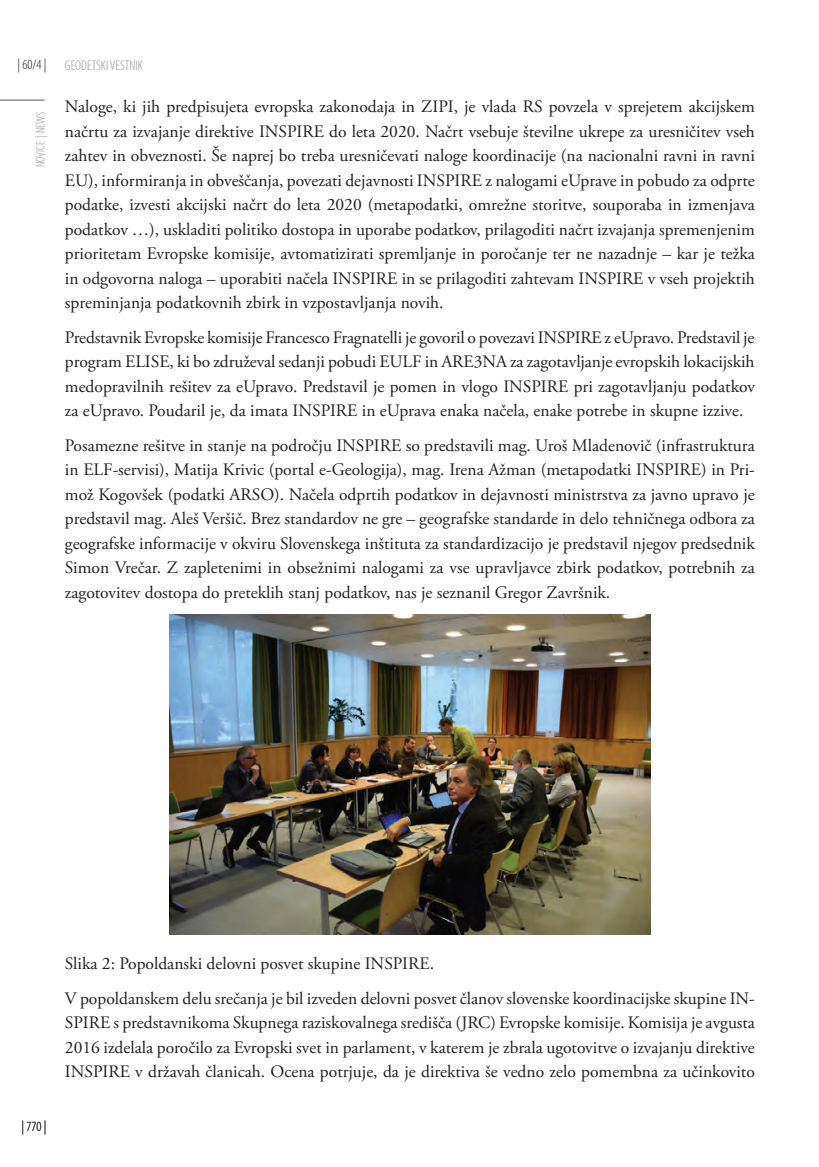
<style>
.page{position:relative;width:819px;height:1167px;background:#fff}
.page>*{position:absolute;margin:0;border:0;box-sizing:border-box;transform-origin:0 0}
.t1{font:17.5px/24.5px "Adobe Garamond Pro";color:#231f20;text-align:justify}
.t2{font:300 condensed 14px "Myriad Pro";color:#939598}
.t3{font:300 condensed 14px "Myriad Pro";color:#231f20}
.t4{font:300 condensed 12.25px "Myriad Pro";color:#939598}
</style>
<div class="page">
<hr style="left:0;top:100px;width:45px;height:1px;background:#57585a">
<img style="left:170px;top:614px;width:480px;height:321px">
<p class="t3" style="left:18px;top:56px;width:30px">| 60/4 |</p>
<p class="t2" style="left:65px;top:57px;width:80px">GEODETSKI VESTNIK</p>
<p class="t4" style="left:33px;top:167px;width:57px;rotate:-90deg">NOVICE | NEWS</p>
<p class="t1" style="left:65px;top:95px;width:691px">Naloge, ki jih predpisujeta evropska zakonodaja in ZIPI, je vlada RS povzela v sprejetem akcijskem načrtu za izvajanje direktive INSPIRE do leta 2020. Načrt vsebuje številne ukrepe za uresničitev vseh zahtev in obveznosti. Še naprej bo treba uresničevati naloge koordinacije (na nacionalni ravni in ravni EU), informiranja in obveščanja, povezati dejavnosti INSPIRE z nalogami eUprave in pobudo za odprte podatke, izvesti akcijski načrt do leta 2020 (metapodatki, omrežne storitve, souporaba in izmenjava podatkov …), uskladiti politiko dostopa in uporabe podatkov, prilagoditi načrt izvajanja spremenjenim prioritetam Evropske komisije, avtomatizirati spremljanje in poročanje ter ne nazadnje – kar je težka in odgovorna naloga – uporabiti načela INSPIRE in se prilagoditi zahtevam INSPIRE v vseh projektih spreminjanja podatkovnih zbirk in vzpostavljanja novih.</p>
<p class="t1" style="left:65px;top:325px;width:691px">Predstavnik Evropske komisije Francesco Fragnatelli je govoril o povezavi INSPIRE z eUpravo. Predstavil je program ELISE, ki bo združeval sedanji pobudi EULF in ARE3NA za zagotavljanje evropskih lokacijskih medopravilnih rešitev za eUpravo. Predstavil je pomen in vlogo INSPIRE pri zagotavljanju podatkov za eUpravo. Poudaril je, da imata INSPIRE in eUprava enaka načela, enake potrebe in skupne izzive.</p>
<p class="t1" style="left:65px;top:433px;width:691px">Posamezne rešitve in stanje na področju INSPIRE so predstavili mag. Uroš Mladenovič (infrastruktura in ELF-servisi), Matija Krivic (portal e-Geologija), mag. Irena Ažman (metapodatki INSPIRE) in Pri&shy;mož Kogovšek (podatki ARSO). Načela odprtih podatkov in dejavnosti ministrstva za javno upravo je predstavil mag. Aleš Veršič. Brez standardov ne gre – geografske standarde in delo tehničnega odbora za geografske informacije v okviru Slovenskega inštituta za standardizacijo je predstavil njegov predsednik Simon Vrečar. Z zapletenimi in obsežnimi nalogami za vse upravljavce zbirk podatkov, potrebnih za zagotovitev dostopa do preteklih stanj podatkov, nas je seznanil Gregor Završnik.</p>
<p class="t3" style="left:22px;top:1118px;width:26px">| 770 |</p>
<p class="t1" style="left:65px;top:947px;width:691px;line-height:34.5px">Slika 2: Popoldanski delovni posvet skupine INSPIRE.<br>V popoldanskem delu srečanja je bil izveden delovni posvet članov slovenske koordinacijske skupine IN-</p>
<p class="t1" style="left:65px;top:1011px;width:691px">SPIRE s predstavnikoma Skupnega raziskovalnega središča (JRC) Evropske komisije. Komisija je avgusta 2016 izdelala poročilo za Evropski svet in parlament, v katerem je zbrala ugotovitve o izvajanju direktive INSPIRE v državah članicah. Ocena potrjuje, da je direktiva še vedno zelo pomembna za učinkovito</p>
</div>
